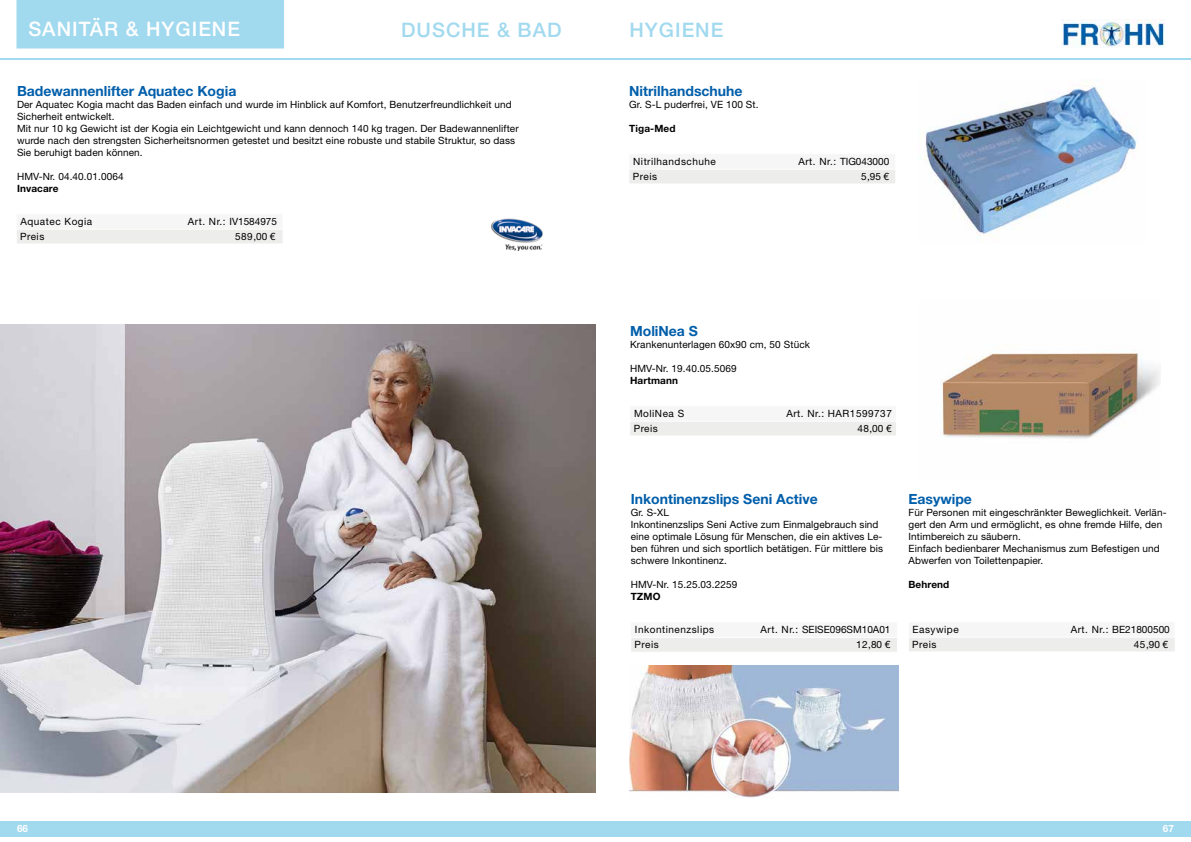
<style>
.page{position:relative;width:1191px;height:842px;background:#fff}
.page>*{position:absolute;margin:0;border:0;box-sizing:border-box;transform-origin:0 0}
.t1{font:500 20px "Helvetica Neue LT Std";letter-spacing:.05em;color:#a1d9ef}
.t2{font:500 20px "Helvetica Neue LT Std";letter-spacing:.05em;color:#fff}
.t3{font:700 14px "Helvetica Neue LT Std";color:#005eaa}
.t4{font:10px/12px "Helvetica Neue LT Std";letter-spacing:.01em;color:#000}
.t5{font:10px "Helvetica Neue LT Std";letter-spacing:.05em;color:#000}
.t6{font:700 10px "Helvetica Neue LT Std";letter-spacing:.01em;color:#000}
.t7{font:700 10px "Helvetica Neue LT Std";color:#fff}
</style>
<div class="page">
<img style="left:1061px;top:20px;width:104px;height:28px">
<div style="left:17px;top:0;width:267px;height:48px;background:#a1d9ef"></div>
<hr style="left:0;top:58px;width:1191px;height:2px;background:#a1d9ef">
<div style="left:0;top:821px;width:1191px;height:15px;background:#a1d9ef"></div>
<div style="left:629px;top:170px;width:266px;height:13px;background:#ededec"></div>
<img style="left:924px;top:84px;width:214px;height:154px">
<img style="left:941px;top:352px;width:219px;height:87px">
<div style="left:630px;top:422px;width:266px;height:13px;background:#ededec"></div>
<div style="left:631px;top:638px;width:266px;height:14px;background:#ededec"></div>
<div style="left:17px;top:230px;width:266px;height:13px;background:#ededec"></div>
<img style="left:491px;top:218px;width:52px;height:32px">
<img style="left:0;top:324px;width:595px;height:468px">
<img style="left:630px;top:665px;width:268px;height:133px">
<div style="left:909px;top:638px;width:266px;height:13px;background:#ededec"></div>
<h1 class="t2" style="left:28px;top:17px;width:213px">SANITÄR &amp; HYGIENE</h1>
<h1 class="t1" style="left:401px;top:18px;width:162px">DUSCHE &amp; BAD</h1>
<h1 class="t1" style="left:629px;top:18px;width:95px">HYGIENE</h1>
<h2 class="t3" style="left:17px;top:82px;width:221px">Badewannenlifter Aquatec Kogia</h2>
<p class="t4" style="left:17px;top:98px;width:503px">Der Aquatec Kogia macht das Baden einfach und wurde im Hinblick auf Komfort, Benutzerfreundlichkeit und Sicherheit entwickelt.<br>Mit nur 10 kg Gewicht ist der Kogia ein Leichtgewicht und kann dennoch 140 kg tragen. Der Badewannenlifter wurde nach den strengsten Sicherheitsnormen getestet und besitzt eine robuste und stabile Struktur, so dass Sie beruhigt baden können.</p>
<p class="t4" style="left:17px;top:170px;width:108px">HMV-Nr. 04.40.01.0064</p>
<p class="t6" style="left:17px;top:182px;width:43px">Invacare</p>
<p class="t5" style="left:21px;top:215px;width:73px">Aquatec Kogia</p>
<p class="t4" style="left:188px;top:215px;width:91px">Art. Nr.: IV1584975</p>
<p class="t4" style="left:20px;top:230px;width:26px">Preis</p>
<p class="t4" style="left:235px;top:230px;width:42px">589,00 €</p>
<h2 class="t3" style="left:629px;top:82px;width:115px">Nitrilhandschuhe</h2>
<p class="t4" style="left:629px;top:98px;width:131px">Gr. S-L puderfrei, VE 100 St.</p>
<p class="t6" style="left:629px;top:122px;width:48px">Tiga-Med</p>
<p class="t4" style="left:633px;top:170px;width:26px">Preis</p>
<p class="t4" style="left:861px;top:170px;width:30px">5,95 €</p>
<p class="t5" style="left:633px;top:155px;width:84px">Nitrilhandschuhe</p>
<p class="t4" style="left:798px;top:155px;width:92px">Art. Nr.: TIG043000</p>
<h2 class="t3" style="left:630px;top:322px;width:69px">MoliNea S</h2>
<p class="t4" style="left:630px;top:338px;width:181px">Krankenunterlagen 60x90 cm, 50 Stück</p>
<p class="t4" style="left:630px;top:362px;width:108px">HMV-Nr. 19.40.05.5069</p>
<p class="t6" style="left:630px;top:374px;width:49px">Hartmann</p>
<p class="t5" style="left:634px;top:407px;width:52px">MoliNea S</p>
<p class="t5" style="left:786px;top:407px;width:107px">Art. Nr.: HAR1599737</p>
<p class="t4" style="left:633px;top:422px;width:26px">Preis</p>
<p class="t4" style="left:857px;top:422px;width:36px">48,00 €</p>
<h2 class="t3" style="left:631px;top:490px;width:188px">Inkontinenzslips Seni Active</h2>
<p class="t4" style="left:631px;top:506px;width:254px">Gr. S-XL<br>Inkontinenzslips Seni Active zum Einmalgebrauch sind eine optimale Lösung für Menschen, die ein aktives Le&shy;ben führen und sich sportlich betätigen. Für mittlere bis schwere Inkontinenz.</p>
<p class="t4" style="left:631px;top:578px;width:108px">HMV-Nr. 15.25.03.2259</p>
<p class="t6" style="left:631px;top:590px;width:31px">TZMO</p>
<h2 class="t3" style="left:908px;top:490px;width:65px">Easywipe</h2>
<p class="t4" style="left:908px;top:506px;width:260px">Für Personen mit eingeschränkter Beweglichkeit. Verlän&shy;gert den Arm und ermöglicht, es ohne fremde Hilfe, den Intimbereich zu säubern.<br>Einfach bedienbarer Mechanismus zum Befestigen und Abwerfen von Toilettenpapier.</p>
<p class="t6" style="left:908px;top:578px;width:42px">Behrend</p>
<p class="t5" style="left:635px;top:624px;width:81px">Inkontinenzslips</p>
<p class="t4" style="left:760px;top:623px;width:131px">Art. Nr.: SEISE096SM10A01</p>
<p class="t5" style="left:912px;top:623px;width:48px">Easywipe</p>
<p class="t4" style="left:1070px;top:623px;width:100px">Art. Nr.: BE21800500</p>
<p class="t4" style="left:634px;top:638px;width:26px">Preis</p>
<p class="t4" style="left:856px;top:638px;width:36px">12,80 €</p>
<p class="t4" style="left:912px;top:638px;width:26px">Preis</p>
<p class="t4" style="left:1133px;top:638px;width:36px">45,90 €</p>
<p class="t7" style="left:17px;top:823px;width:13px">66</p>
<p class="t7" style="left:1162px;top:823px;width:13px">67</p>
</div>
